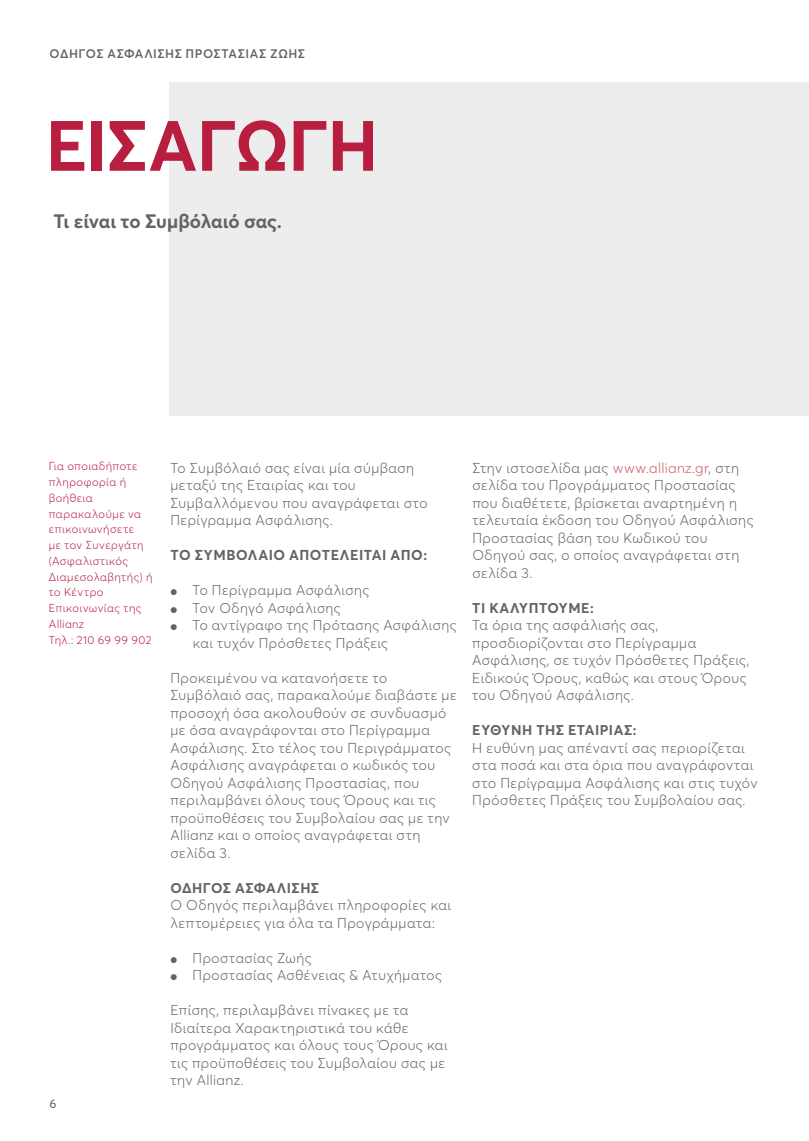
<style>
.page{position:relative;width:809px;height:1141px;background:#fff}
.page>*{position:absolute;margin:0;border:0;box-sizing:border-box;transform-origin:0 0}
.t1{font:700 70px "Averta";letter-spacing:-.015em;color:#b71e3f}
.t2{font:700 19.25px "Averta";color:#646363}
.t3{font:300 14.17px/17.5px "Averta";letter-spacing:.035em;color:#646363}
.t4{font:700 14.17px "Averta";letter-spacing:.035em;color:#646363}
.t5{font:300 14px/17.5px "Averta";letter-spacing:.035em;color:#646363}
.t6{font:700 14px "Averta";letter-spacing:.035em;color:#646363}
.t7{font:600 12.25px "Averta";letter-spacing:.04em;color:#646363}
.t8{font:12.25px "Averta";color:#646363}
.t9{font:300 11.38px/15.8px "Averta";letter-spacing:.04em;color:#b71e3f}
.s1{font-weight:600;font-size:10.5px}
.s2{color:#c75b63}
</style>
<div class="page">
<div style="left:169px;top:82px;width:640px;height:334px;background:#eeeded"></div>
<p class="t7" style="left:50px;top:45px;width:257px">ΟΔΗΓOΣ ΑΣΦΑΛΙΣΗΣ ΠΡΟΣΤΑΣΊΑΣ ΖΩΉ Σ</p>
<h1 class="t1" style="left:46px;top:97px;width:323px">ΕΙΣΑΓΩΓΗ</h1>
<h2 class="t2" style="left:54px;top:207px;width:230px">Τι είναι το Συμβόλαιό σας.</h2>
<p class="t9" style="left:49px;top:458px;width:105px">Για οποιαδήποτε πληροφορία ή βοήθεια παρακαλούμε να επικοινωνήσετε<br>με τον Συνεργάτη (Ασφαλιστικός<br>Διαμεσολαβητής) ή το Κέντρο<br>Επικοινωνίας της<br>Allianz<br>Τηλ.: 210 69 99 902</p>
<p class="t8" style="left:50px;top:1095px;width:9px">6</p>
<p class="t3" style="left:170px;top:458px;width:259px">Το Συμβόλαιό σας είναι μία σύμβαση μεταξύ της Εταιρίας και του<br>Συμβαλλόμενου που αναγράφεται στο<br>Περίγραμμα Ασφάλισης.</p>
<p class="t4" style="left:170px;top:545px;width:258px">ΤΟ ΣΥΜΒΌΛΑΙΟ ΑΠΟΤΕΛΕΊΤΑΙ ΑΠΌ:</p>
<p class="t5" style="left:170px;top:581px;width:200px"><span class="s1">●</span> Το Περίγραμμα Ασφάλισης</p>
<p class="t5" style="left:170px;top:598px;width:172px"><span class="s1">●</span> Tον Οδηγό Ασφάλισης</p>
<p class="t5" style="left:193px;top:616px;width:265px;text-indent:-22px"><span class="s1">●</span> Το αντίγραφο της Πρότασης Ασφάλισης και τυχόν Πρόσθετες Πράξεις</p>
<p class="t3" style="left:170px;top:668px;width:288px">Προκειμένου να κατανοήσετε το Συμβόλαιό σας, παρακαλούμε διαβάστε με προσοχή όσα ακολουθούν σε συνδυασμό με όσα αναγράφονται στο Περίγραμμα Ασφάλισης. Στο τέλος του Περιγράμματος Ασφάλισης αναγράφεται ο κωδικός του Οδηγού Ασφάλισης Προστασίας, που περιλαμβάνει όλους τους Όρους και τις προϋποθέσεις του Συμβολαίου σας με την Allianz και ο οποίος αναγράφεται στη σελίδα 3.</p>
<p class="t6" style="left:170px;top:878px;width:150px">ΟΔΗ ΓΟΣ ΑΣΦΑΛΙΣΗΣ</p>
<p class="t3" style="left:170px;top:896px;width:282px">Ο Οδηγός περιλαμβάνει πληροφορίες και λεπτομέρειες για όλα τα Προγράμματα:</p>
<p class="t5" style="left:170px;top:948px;width:143px"><span class="s1">●</span> Προστασίας Ζωής</p>
<p class="t5" style="left:170px;top:966px;width:273px"><span class="s1">●</span> Προστασίας Ασθένειας &amp; Ατυχήματος</p>
<p class="t3" style="left:170px;top:1001px;width:279px">Επίσης, περιλαμβάνει πίνακες με τα<br>Ιδιαίτερα Χαρακτηριστικά του κάθε προγράμματος και όλους τους Όρους και τις προϋποθέσεις του Συμβολαίου σας με την Allianz.</p>
<p class="t3" style="left:472px;top:458px;width:283px">Στην ιστοσελίδα μας <span class="s2">www.allianz.gr</span>, στη σελίδα του Προγράμματος Προστασίας που διαθέτετε, βρίσκεται αναρτημένη η τελευταία έκδοση του Οδηγού Ασφάλισης Προστασίας βάση του Κωδικού του Οδηγού σας, ο οποίος αναγράφεται στη σελίδα 3.</p>
<p class="t6" style="left:472px;top:598px;width:123px">ΤΙ ΚΑΛΎΠΤΟΥΜΕ:</p>
<p class="t3" style="left:472px;top:616px;width:279px">Τα όρια της ασφάλισής σας, προσδιορίζονται στο Περίγραμμα<br>Ασφάλισης, σε τυχόν Πρόσθετες Πράξεις,<br>Ειδικούς Όρους, καθώς και στους Όρους του Οδηγού Ασφάλισης.</p>
<p class="t6" style="left:472px;top:720px;width:166px">ΕΥΘΎΝΗ ΤΗΣ ΕΤΑΙΡΊΑΣ:</p>
<p class="t3" style="left:472px;top:738px;width:287px">Η ευθύνη μας απέναντί σας περιορίζεται στα ποσά και στα όρια που αναγράφονται στο Περίγραμμα Aσφάλισης και στις τυχόν Πρόσθετες Πράξεις του Συμβολαίου σας.</p>
</div>
